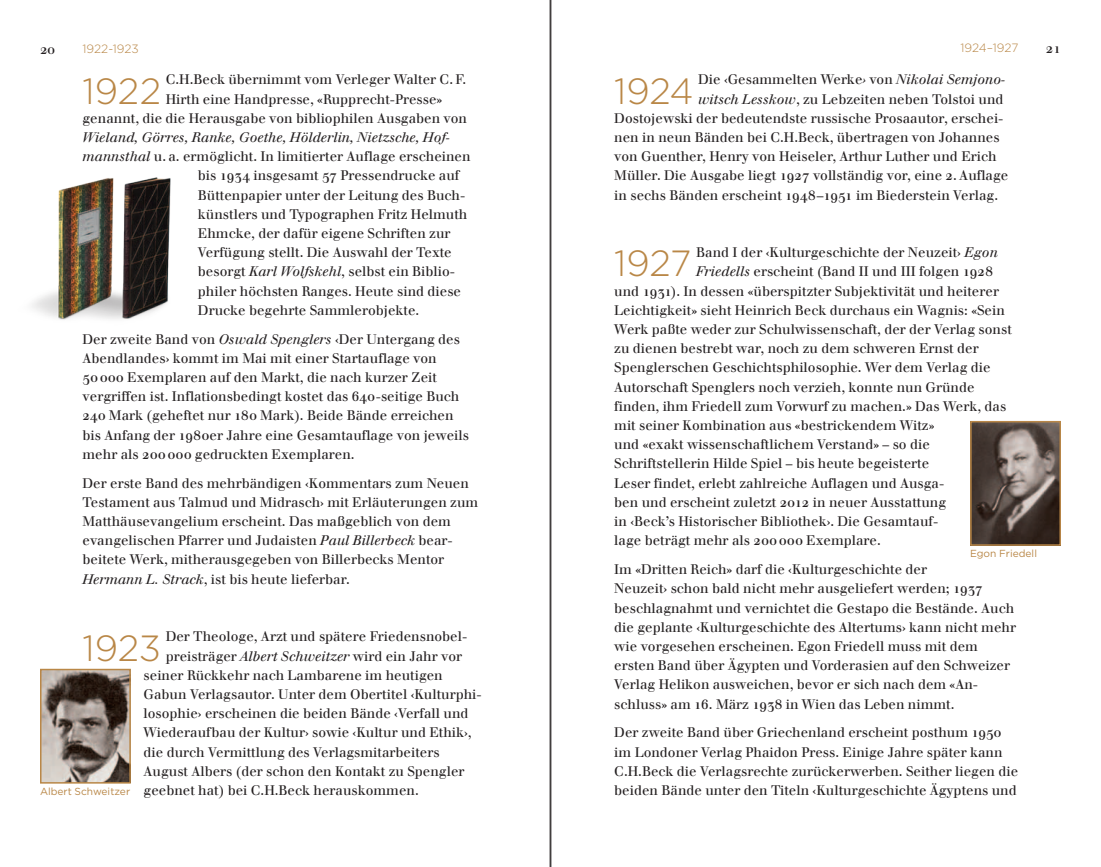
<style>
.page{position:relative;width:1101px;height:867px;background:#fff}
.page>*{position:absolute;margin:0;border:0;box-sizing:border-box;transform-origin:0 0}
.t1{font:300 36.45px "Gotham";letter-spacing:-.01em;color:#b98747}
.t2{font:13.5px/19.2px "Walbaum Com";color:#231f20}
.t3{font:italic 13.5px "Walbaum Com";color:#231f20}
.t4{font:13.5px "Walbaum Roman SC";color:#231f20}
.t5{font:300 12px "Gotham";letter-spacing:-.005em;color:#b98747}
.t6{font:10.2px "Gotham";color:#b98747}
.s1{font-style:italic}
.s2{font-family:"Walbaum Roman SC"}
</style>
<div class="page">
<svg style="left:550px;top:0;width:511px;height:867px"></svg>
<img style="left:973px;top:424px;width:84px;height:119px">
<div style="left:970px;top:421px;width:90px;height:125px;border:2px solid #b98747"></div>
<img style="left:43px;top:671px;width:85px;height:109px">
<div style="left:40px;top:668px;width:91px;height:115px;border:2px solid #b98747"></div>
<img style="left:32px;top:177px;width:139px;height:143px">
<p class="t4" style="left:40px;top:41px;width:17px">20</p>
<p class="t5" style="left:83px;top:41px;width:58px">1922‑1923</p>
<p class="t5" style="left:960px;top:40px;width:59px">1924–1927</p>
<p class="t4" style="left:1045px;top:40px;width:17px">21</p>
<h1 class="t1" style="left:83px;top:68px;width:80px">1922</h1>
<p class="t2" style="left:166px;top:70px;width:302px">C.H.Beck übernimmt vom Verleger Walter C. F.</p>
<h1 class="t1" style="left:614px;top:68px;width:81px">1924</h1>
<p class="t2" style="left:698px;top:70px;width:308px">Die ‹Gesammelten Werke<span class="s1">›</span> von <span class="s1">Nikolai Semjono-</span></p>
<p class="t2" style="left:698px;top:89px;width:307px"><span class="s1">witsch Lesskow</span>, zu Lebzeiten neben Tolstoi und</p>
<p class="t2" style="left:614px;top:108px;width:391px">Dostojewski der bedeutendste russische Prosaautor, erschei-</p>
<p class="t2" style="left:614px;top:128px;width:387px">nen in neun Bänden bei C.H.Beck, übertragen von Johannes</p>
<p class="t2" style="left:614px;top:147px;width:384px">von Guenther, Henry von Heiseler, Arthur Luther und Erich</p>
<p class="t2" style="left:614px;top:166px;width:395px">Müller. Die Ausgabe liegt <span class="s2">1927</span> vollständig vor, eine <span class="s2">2</span>. Auflage</p>
<p class="t2" style="left:614px;top:185px;width:385px">in sechs Bänden erscheint <span class="s2">1948</span>–<span class="s2">1951</span> im Biederstein Verlag.</p>
<p class="t2" style="left:166px;top:89px;width:278px">Hirth eine Handpresse, «Rupprecht-Presse»</p>
<p class="t2" style="left:83px;top:108px;width:386px">genannt, die die Herausgabe von bibliophilen Ausgaben von</p>
<p class="t3" style="left:83px;top:129px;width:368px">Wieland, Görres, Ranke, Goethe, Hölderlin, Nietzsche, Hof-</p>
<p class="t2" style="left:83px;top:147px;width:389px"><span class="s1">mannsthal</span> u. a. ermöglicht. In limitierter Auflage erscheinen</p>
<p class="t2" style="left:198px;top:166px;width:263px">bis <span class="s2">1934</span> insgesamt <span class="s2">57</span> Pressendrucke auf</p>
<p class="t2" style="left:198px;top:185px;width:269px">Büttenpapier unter der Leitung des Buch-</p>
<p class="t2" style="left:198px;top:204px;width:271px">künstlers und Typographen Fritz Helmuth</p>
<p class="t2" style="left:198px;top:224px;width:254px">Ehmcke, der dafür eigene Schriften zur</p>
<p class="t2" style="left:198px;top:243px;width:255px">Verfügung stellt. Die Auswahl der Texte</p>
<p class="t2" style="left:198px;top:262px;width:257px">besorgt <span class="s1">Karl Wolfskehl</span>, selbst ein Biblio-</p>
<p class="t2" style="left:198px;top:281px;width:265px">philer höchsten Ranges. Heute sind diese</p>
<p class="t2" style="left:198px;top:300px;width:223px">Drucke begehrte Sammlerobjekte.</p>
<p class="t2" style="left:83px;top:329px;width:388px">Der zweite Band von <span class="s1">Oswald Spenglers</span> ‹Der Untergang des Abendlandes› kommt im Mai mit einer Startauflage von<br><span class="s2">50 000</span> Exemplaren auf den Markt, die nach kurzer Zeit vergriffen ist. Inflationsbedingt kostet das <span class="s2">640</span>-seitige Buch <span class="s2">240</span> Mark (geheftet nur <span class="s2">180</span> Mark). Beide Bände erreichen bis Anfang der <span class="s2">1980</span>er Jahre eine Gesamtauflage von jeweils mehr als <span class="s2">200 000</span> gedruckten Exemplaren.</p>
<p class="t2" style="left:83px;top:473px;width:397px">Der erste Band des mehrbändigen ‹Kommentars zum Neuen Testament aus Talmud und Midrasch› mit Erläuterungen zum Matthäusevangelium erscheint. Das maßgeblich von dem evangelischen Pfarrer und Judaisten <span class="s1">Paul Billerbeck</span> bear&shy;beitete Werk, mitherausgegeben von Billerbecks Mentor <span class="s1">Hermann L. Strack</span>, ist bis heute lieferbar.</p>
<h1 class="t1" style="left:614px;top:241px;width:79px">1927</h1>
<p class="t2" style="left:696px;top:243px;width:303px">Band I der ‹Kulturgeschichte der Neuzeit› <span class="s1">Egon</span></p>
<p class="t2" style="left:696px;top:262px;width:298px"><span class="s1">Friedells</span> erscheint (Band II und III folgen <span class="s2">1928</span></p>
<p class="t2" style="left:614px;top:281px;width:386px">und <span class="s2">1931</span>). In dessen «überspitzter Subjektivität und heiterer</p>
<p class="t2" style="left:614px;top:300px;width:392px">Leichtigkeit» sieht Heinrich Beck durchaus ein Wagnis: «Sein</p>
<p class="t2" style="left:614px;top:320px;width:399px">Werk paßte weder zur Schulwissenschaft, der der Verlag sonst</p>
<p class="t2" style="left:614px;top:339px;width:366px">zu dienen bestrebt war, noch zu dem schweren Ernst der</p>
<p class="t2" style="left:614px;top:358px;width:378px">Spenglerschen Geschichtsphilosophie. Wer dem Verlag die</p>
<p class="t2" style="left:614px;top:377px;width:362px">Autorschaft Spenglers noch verzieh, konnte nun Gründe</p>
<p class="t2" style="left:614px;top:396px;width:393px">finden, ihm Friedell zum Vorwurf zu machen.» Das Werk, das</p>
<p class="t2" style="left:614px;top:416px;width:322px">mit seiner Kombination aus «bestrickendem Witz»</p>
<p class="t2" style="left:614px;top:435px;width:317px">und «exakt wissenschaftlichem Verstand» – so die</p>
<p class="t2" style="left:614px;top:454px;width:316px">Schriftstellerin Hilde Spiel – bis heute begeisterte</p>
<p class="t2" style="left:614px;top:473px;width:331px">Leser findet, erlebt zahlreiche Auflagen und Ausga-</p>
<p class="t2" style="left:614px;top:492px;width:333px">ben und erscheint zuletzt <span class="s2">2012</span> in neuer Ausstattung</p>
<p class="t2" style="left:614px;top:512px;width:324px">in ‹Beck’s Historischer Bibliothek›. Die Gesamtauf-</p>
<p class="t2" style="left:614px;top:531px;width:268px">lage beträgt mehr als <span class="s2">200 000</span> Exemplare.</p>
<p class="t2" style="left:614px;top:560px;width:403px">Im «Dritten Reich» darf die ‹Kulturgeschichte der<br>Neuzeit› schon bald nicht mehr ausgeliefert werden; <span class="s2">1937 </span>beschlagnahmt und vernichtet die Gestapo die Bestände. Auch die geplante ‹Kulturgeschichte des Altertums› kann nicht mehr wie vorgesehen erscheinen. Egon Friedell muss mit dem ersten Band über Ägypten und Vorderasien auf den Schweizer Verlag Helikon ausweichen, bevor er sich nach dem «An&shy;schluss» am <span class="s2">16</span>. März <span class="s2">1938</span> in Wien das Leben nimmt.</p>
<p class="t2" style="left:614px;top:723px;width:405px">Der zweite Band über Griechenland erscheint posthum <span class="s2">1950 </span>im Londoner Verlag Phaidon Press. Einige Jahre später kann C.H.Beck die Verlagsrechte zurückerwerben. Seither liegen die beiden Bände unter den Titeln ‹Kulturgeschichte Ägyptens und</p>
<p class="t6" style="left:970px;top:547px;width:68px">Egon Friedell</p>
<h1 class="t1" style="left:83px;top:625px;width:80px">1923</h1>
<p class="t2" style="left:166px;top:627px;width:303px">Der Theologe, Arzt und spätere Friedensnobel-</p>
<p class="t2" style="left:166px;top:646px;width:298px">preisträger <span class="s1">Albert Schweitzer</span> wird ein Jahr vor</p>
<p class="t2" style="left:144px;top:665px;width:301px">seiner Rückkehr nach Lambarene im heutigen</p>
<p class="t2" style="left:144px;top:684px;width:340px">Gabun Verlagsautor. Unter dem Obertitel ‹Kulturphi-</p>
<p class="t2" style="left:144px;top:704px;width:326px">losophie› erscheinen die beiden Bände ‹Verfall und</p>
<p class="t2" style="left:144px;top:723px;width:329px">Wiederaufbau der Kultur› sowie ‹Kultur und Ethik›,</p>
<p class="t2" style="left:144px;top:742px;width:297px">die durch Vermittlung des Verlagsmitarbeiters</p>
<p class="t2" style="left:144px;top:761px;width:322px">August Albers (der schon den Kontakt zu Spengler</p>
<p class="t2" style="left:144px;top:780px;width:277px">geebnet hat) bei C.H.Beck herauskommen.</p>
<p class="t6" style="left:40px;top:784px;width:92px">Albert Schweitzer</p>
</div>
